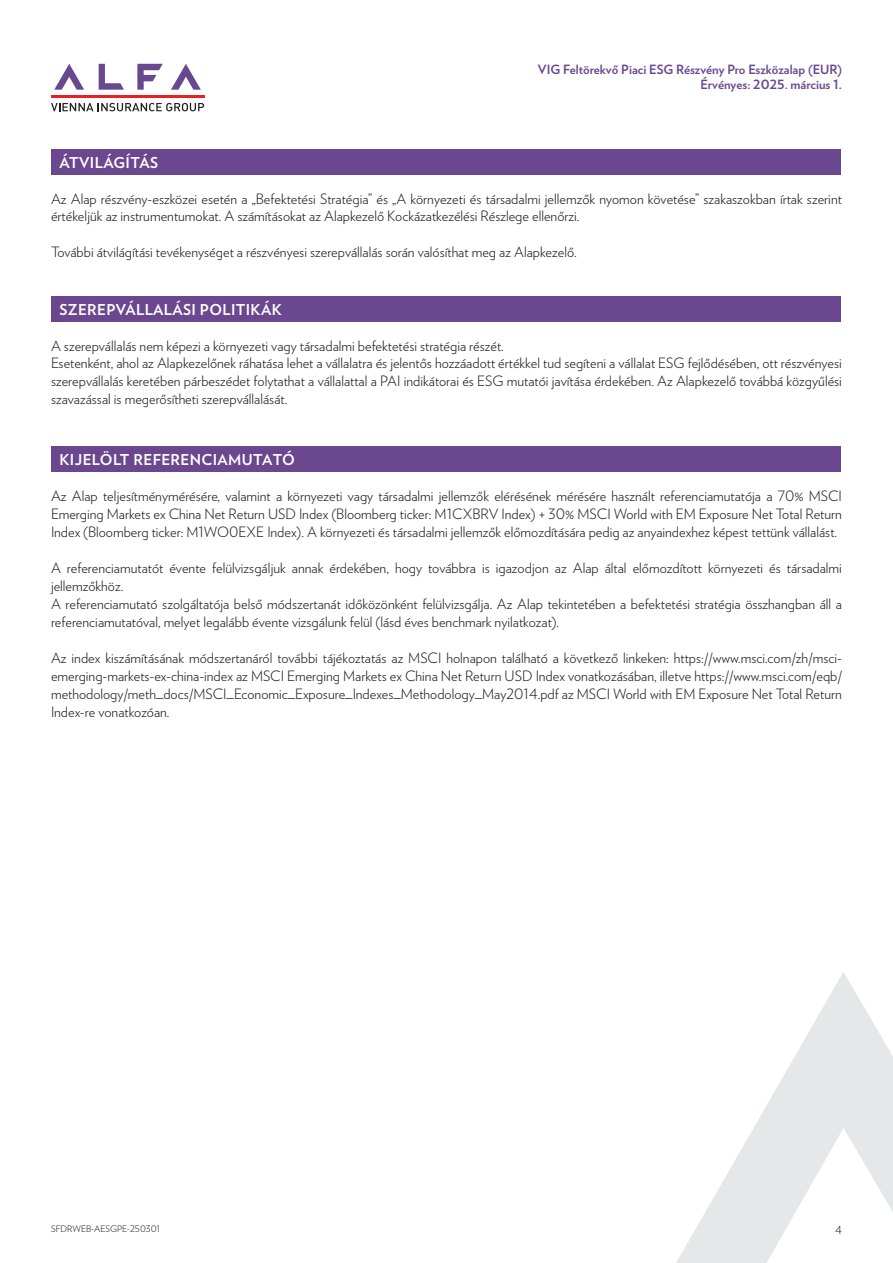
<style>
.page{position:relative;width:893px;height:1263px;background:#fff}
.page>*{position:absolute;margin:0;border:0;box-sizing:border-box;transform-origin:0 0}
.t1{font:700 15px "Verlag";letter-spacing:.025em;color:#fff}
.t2{font:300 14.25px/18px "Verlag";color:#231f20}
.t3{font:700 12.75px/15px "Verlag";color:#6a478f;text-align:right}
.t4{font:300 11.25px "Verlag";color:#231f20}
.t5{font:300 9px "Verlag";color:#231f20}
</style>
<div class="page">
<svg style="left:171px;top:64px;width:30px;height:26px"></svg>
<svg style="left:137px;top:64px;width:26px;height:26px"></svg>
<svg style="left:99px;top:64px;width:25px;height:26px"></svg>
<svg style="left:54px;top:64px;width:30px;height:26px"></svg>
<hr style="left:51px;top:95px;width:153px;height:3px;background:#ee1d23">
<svg style="left:51px;top:103px;width:153px;height:8px"></svg>
<svg style="left:676px;top:972px;width:217px;height:291px"></svg>
<div style="left:51px;top:149px;width:789px;height:25px;background:#6a478f"></div>
<div style="left:51px;top:296px;width:789px;height:25px;background:#6a478f"></div>
<div style="left:51px;top:446px;width:789px;height:25px;background:#6a478f"></div>
<p class="t3" style="left:538px;top:61px;width:305px">VIG Feltörekvő Piaci ESG Részvény Pro Eszközalap (EUR)<br>Érvényes: 2025. március 1.</p>
<p class="t1" style="left:60px;top:150px;width:100px">ÁTVILÁGÍTÁS</p>
<p class="t2" style="left:51px;top:189px;width:792px">Az Alap részvény-eszközei esetén a „Befektetési Stratégia” és „A környezeti és társadalmi jellemzők nyomon követése” szakaszokban írtak szerint értékeljük az instrumentumokat. A számításokat az Alapkezelő Kockázatkezélési Részlege ellenőrzi.</p>
<p class="t2" style="left:51px;top:242px;width:527px">További átvilágítási tevékenységet a részvényesi szerepvállalás során valósíthat meg az Alapkezelő.</p>
<p class="t1" style="left:60px;top:297px;width:224px">SZEREPVÁLLALÁSI POLITIKÁK</p>
<p class="t2" style="left:51px;top:336px;width:792px">A szerepvállalás nem képezi a környezeti vagy társadalmi befektetési stratégia részét.<br>Esetenként, ahol az Alapkezelőnek ráhatása lehet a vállalatra és jelentős hozzáadott értékkel tud segíteni a vállalat ESG fejlődésében, ott részvényesi szerepvállalás keretében párbeszédet folytathat a vállalattal a PAI indikátorai és ESG mutatói javítása érdekében. Az Alapkezelő továbbá közgyűlési szavazással is megerősítheti szerepvállalását.</p>
<p class="t1" style="left:60px;top:447px;width:237px">KIJELÖLT REFERENCIAMUTATÓ</p>
<p class="t2" style="left:51px;top:486px;width:792px;text-align:justify">Az Alap teljesítménymérésére, valamint a környezeti vagy társadalmi jellemzők elérésének mérésére használt referenciamutatója a 70% MSCI Emerging Markets ex China Net Return USD Index (Bloomberg ticker: M1CXBRV Index) + 30% MSCI World with EM Exposure Net Total Return Index (Bloomberg ticker: M1WO0EXE Index). A környezeti és társadalmi jellemzők előmozdítására pedig az anyaindexhez képest tettünk vállalást.</p>
<p class="t2" style="left:51px;top:558px;width:792px">A referenciamutatót évente felülvizsgáljuk annak érdekében, hogy továbbra is igazodjon az Alap által előmozdított környezeti és társadalmi jellemzőkhöz.<br>A referenciamutató szolgáltatója belső módszertanát időközönként felülvizsgálja. Az Alap tekintetében a befektetési stratégia összhangban áll a referenciamutatóval, melyet legalább évente vizsgálunk felül (lásd éves benchmark nyilatkozat).</p>
<p class="t2" style="left:51px;top:648px;width:792px;text-align:justify">Az index kiszámításának módszertanáról további tájékoztatás az MSCI holnapon található a következő linkeken: https://www.msci.com/zh/msci&shy;emerging-markets-ex-china-index az MSCI Emerging Markets ex China Net Return USD Index vonatkozásában, illetve https://www.msci.com/eqb/ methodology/meth_docs/MSCI_Economic_Exposure_Indexes_Methodology_May2014.pdf az MSCI World with EM Exposure Net Total Return Index-re vonatkozóan.</p>
<p class="t5" style="left:51px;top:1222px;width:111px">SFDRWEB-AESGPE-250301</p>
<p class="t4" style="left:835px;top:1221px;width:8px">4</p>
</div>
